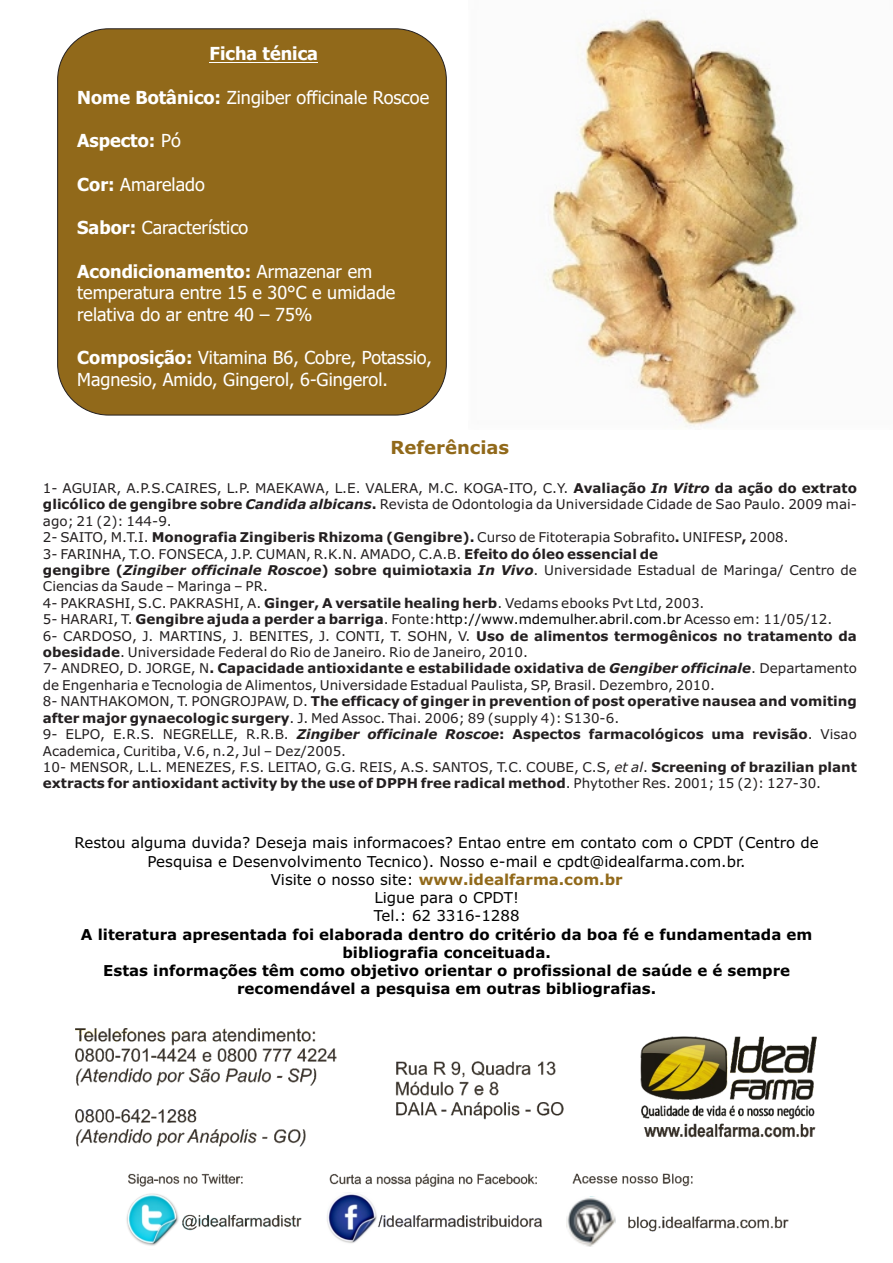
<style>
.page{position:relative;width:893px;height:1263px;background:#fff}
.page>*{position:absolute;margin:0;border:0;box-sizing:border-box;transform-origin:0 0}
.t1{font:18px/21.8px "Tahoma";color:#fff}
.t2{font:700 18px "Tahoma";color:#fff}
.t3{font:700 18px "Verdana";color:#91691a}
.t4{font:15px/18.3px "Verdana";color:#000;text-align:center}
.t5{font:700 15px/18.3px "Verdana";color:#000;text-align:center}
.t6{font:13.5px/16.4px "Verdana";color:#231f20}
.s1{font-weight:700}
.s2{font-weight:400}
.s3{font-weight:700;font-style:italic}
.s4{color:#000}
.s5{font-style:italic}
.s6{font-weight:700;color:#91691a}
</style>
<div class="page">
<div style="left:57px;top:28px;width:390px;height:387px;background:#91691a;border:1px solid #231f20;border-radius:51px"></div>
<hr style="left:210px;top:62px;width:108px;height:1px;background:#fff">
<img style="left:545px;top:16px;width:256px;height:411px">
<img style="left:75px;top:1029px;width:741px;height:218px">
<h1 class="t2" style="left:210px;top:46px;width:110px">Ficha ténica</h1>
<h1 class="t1" style="left:77px;top:88px;width:353px"><span class="s1">Nome Botânico:</span> Zingiber officinale Roscoe</h1>
<h1 class="t2" style="left:77px;top:133px;width:105px">Aspecto: <span class="s2">Pó</span></h1>
<h1 class="t1" style="left:77px;top:175px;width:129px"><span class="s1">Cor:</span> Amarelado</h1>
<h1 class="t1" style="left:77px;top:218px;width:173px"><span class="s1">Sabor:</span> Característico</h1>
<h1 class="t1" style="left:77px;top:262px;width:320px"><span class="s1">Acondicionamento:</span> Armazenar em temperatura entre 15 e 30°C e umidade relativa do ar entre 40 – 75%</h1>
<h1 class="t1" style="left:77px;top:349px;width:356px"><span class="s1">Composição:</span> Vitamina B6, Cobre, Potassio,<br>Magnesio, Amido, Gingerol, 6-Gingerol.</h1>
<h1 class="t3" style="left:391px;top:440px;width:120px">Referências</h1>
<p class="t6" style="left:43px;top:481px;width:816px">1- AGUIAR, A.P.S.CAIRES, L.P. MAEKAWA, L.E. VALERA, M.C. KOGA-ITO, C.Y. <span class="s1">Avaliação</span> <span class="s3">In Vitro</span> <span class="s1">da ação do extrato glicólico de gengibre sobre</span> <span class="s3">Candida albicans</span><span class="s1">.</span> Revista de Odontologia da Universidade Cidade de Sao Paulo. 2009 mai&shy;ago; 21 (2): 144-9.<br>2- SAITO, M.T.I. <span class="s1">Monografia Zingiberis Rhizoma (Gengibre).</span> Curso de Fitoterapia Sobrafito<span class="s1">.</span> UNIFESP<span class="s1">,</span> 2008.<br>3- FARINHA, T.O. FONSECA, J.P. CUMAN, R.K.N. AMADO, C.A.B. <span class="s1">Efeito do óleo essencial de<br>gengibre (</span><span class="s3">Zingiber officinale Roscoe</span><span class="s1">) sobre quimiotaxia</span> <span class="s3">In Vivo</span>. Universidade Estadual de Maringa/ Centro de Ciencias da Saude – Maringa – PR.<br>4- PAKRASHI, S.C. PAKRASHI, A. <span class="s1">Ginger, A versatile healing herb</span>. Vedams ebooks Pvt Ltd, 2003.<br>5- HARARI, T. <span class="s1">Gengibre ajuda a perder a barriga</span>. Fonte:<span class="s4">http://www.mdemulher.abril.com.br</span> Acesso em: 11/05/12.<br>6- CARDOSO, J. MARTINS, J. BENITES, J. CONTI, T. SOHN, V. <span class="s1">Uso de alimentos termogênicos no tratamento da obesidade</span>. Universidade Federal do Rio de Janeiro. Rio de Janeiro, 2010.<br>7- ANDREO, D. JORGE, N<span class="s1">. Capacidade antioxidante e estabilidade oxidativa de</span> <span class="s3">Gengiber officinale</span>. Departamento de Engenharia e Tecnologia de Alimentos, Universidade Estadual Paulista, SP, Brasil. Dezembro, 2010.<br>8- NANTHAKOMON, T. PONGROJPAW, D. <span class="s1">The efficacy of ginger in prevention of post operative nausea and vomiting after major gynaecologic surgery</span>. J. Med Assoc. Thai. 2006; 89 (supply 4): S130-6.<br>9- ELPO, E.R.S. NEGRELLE, R.R.B. <span class="s3">Zingiber officinale Roscoe</span><span class="s1">: Aspectos farmacológicos uma revisão</span>. Visao Academica, Curitiba, V.6, n.2, Jul – Dez/2005.<br>10- MENSOR, L.L. MENEZES, F.S. LEITAO, G.G. REIS, A.S. SANTOS, T.C. COUBE, C.S, <span class="s5">et al</span>. <span class="s1">Screening of brazilian plant extracts for antioxidant activity by the use of DPPH free radical method</span>. Phytother Res. 2001; 15 (2): 127-30.</p>
<p class="t4" style="left:74px;top:835px;width:746px">Restou alguma duvida? Deseja mais informacoes? Entao entre em contato com o CPDT (Centro de Pesquisa e Desenvolvimento Tecnico). Nosso e-mail e cpdt@idealfarma.com.br.<br>Visite o nosso site: <span class="s6">www.idealfarma.com.br<br></span>Ligue para o CPDT!<br>Tel.: 62 3316-1288</p>
<p class="t5" style="left:81px;top:926px;width:733px">A literatura apresentada foi elaborada dentro do critério da boa fé e fundamentada em bibliografia conceituada.<br>Estas informações têm como objetivo orientar o profissional de saúde e é sempre recomendável a pesquisa em outras bibliografias.</p>
</div>
